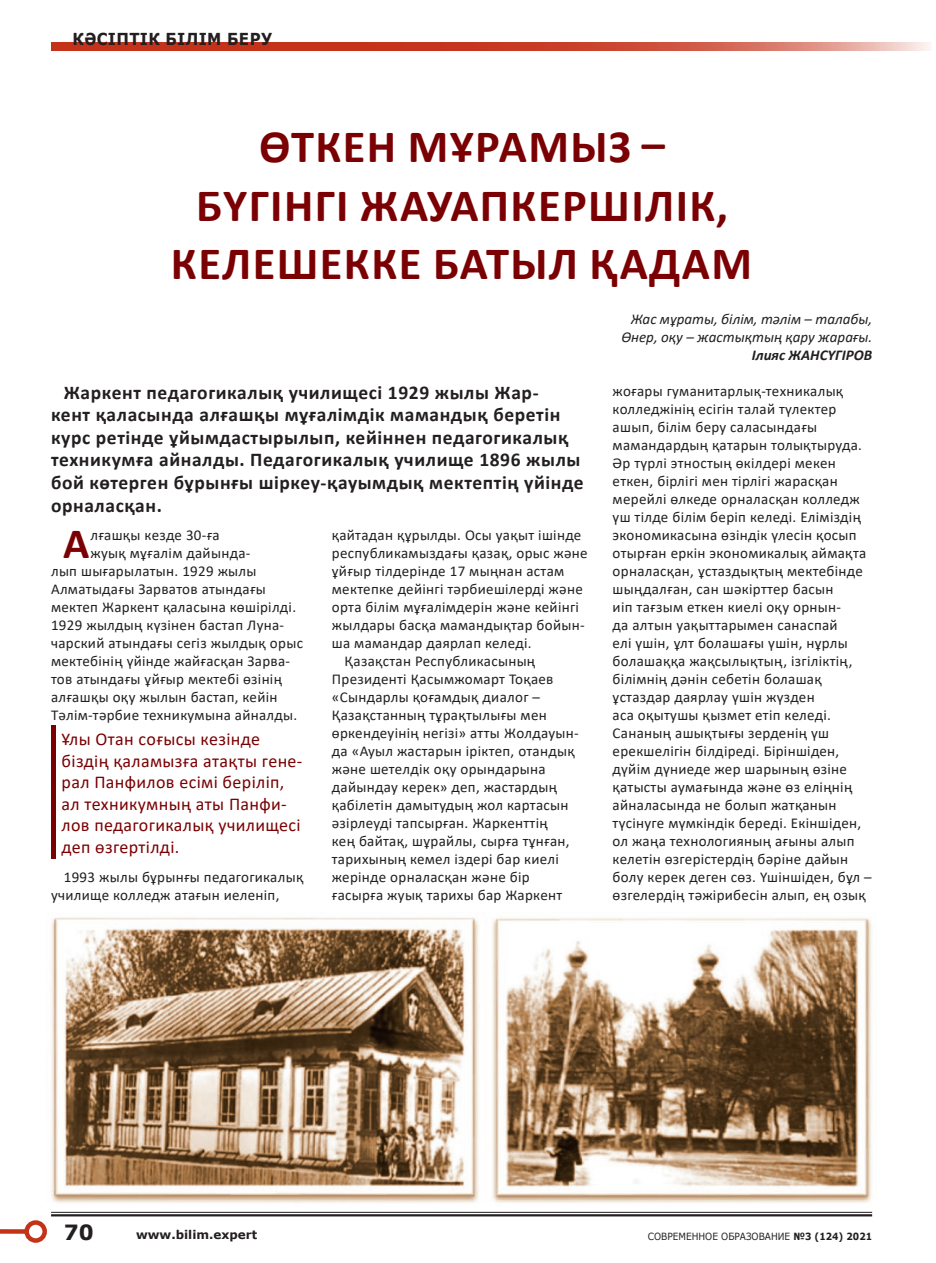
<style>
.page{position:relative;width:936px;height:1263px;background:#fff}
.page>*{position:absolute;margin:0;border:0;box-sizing:border-box;transform-origin:0 0}
.t1{font:700 46.5px/58.5px "Calibri";letter-spacing:.03em;color:#7a0003;text-align:center}
.t2{font:700 43.35px "Calibri";color:#7a0003}
.t3{font:700 21px "Verdana";color:#231f20}
.t4{font:700 19.5px/22.5px "Calibri";letter-spacing:.03em;color:#231f20}
.t5{font:18px/21.6px "Calibri";letter-spacing:.02em;color:#7a0003}
.t6{font:700 16.5px "Verdana";letter-spacing:.02em;color:#231f20;scale:.91 1}
.t7{font:15px/18px "Calibri";letter-spacing:.02em;color:#231f20}
.t8{font:italic 15px/18px "Calibri";color:#231f20;text-align:right}
.t9{font:italic 700 15px "Calibri";color:#231f20}
.t10{font:700 12px "Verdana";color:#231f20}
.t11{font:9.9px "Verdana";color:#231f20;scale:.91 1}
.s1{font-weight:700}
</style>
<div class="page">
<div style="left:51px;top:725px;width:5px;height:134px;background:#7a0003"></div>
<img style="left:51px;top:917px;width:821px;height:286px">
<hr style="left:51px;top:1212px;width:821px;height:1px;background:#231f20">
<hr style="left:51px;top:1214px;width:821px;height:2px;background:#231f20">
<svg style="left:51px;top:43px;width:878px;height:8px;background:#cd523e"></svg>
<div style="left:0;top:1229px;width:27px;height:5px;background:#c5321a"></div>
<div style="left:24px;top:1220px;width:23px;height:23px;border:4px solid #c5321a;border-radius:50%"></div>
<p class="t6" style="left:73px;top:27px;width:221px">КӘСІПТІК БІЛІМ БЕРУ</p>
<h1 class="t1" style="left:171px;top:117px;width:582px">ӨТКЕН МҰРАМЫЗ –<br>БҮГІНГІ ЖАУАПКЕРШІЛІК,<br>КЕЛЕШЕККЕ БАТЫЛ ҚАДАМ</h1>
<p class="t4" style="left:51px;top:381px;width:534px;text-indent:13px">Жаркент педагогикалық училищесі 1929 жылы Жар-<br>кент қаласында алғашқы мұғалімдік мамандық беретін курс ретінде ұйымдастырылып, кейіннен педагогикалық техникумға айналды. Педагогикалық училище 1896 жылы бой көтерген бұрынғы шіркеу-қауымдық мектептің үйінде орналасқан.</p>
<h2 class="t2" style="left:63px;top:513px;width:28px">А</h2>
<p class="t7" style="left:90px;top:526px;width:131px">лғашқы кезде 30-ға</p>
<p class="t7" style="left:90px;top:544px;width:161px">жуық мұғалім дайында-</p>
<p class="t7" style="left:51px;top:562px;width:207px">лып шығарылатын. 1929 жылы</p>
<p class="t7" style="left:51px;top:580px;width:216px">Алматыдағы Зарватов атындағы</p>
<p class="t7" style="left:51px;top:598px;width:246px">мектеп Жаркент қаласына көшірілді.</p>
<p class="t7" style="left:51px;top:616px;width:235px">1929 жылдың күзінен бастап Луна-</p>
<p class="t7" style="left:51px;top:634px;width:253px">чарский атындағы сегіз жылдық орыс</p>
<p class="t7" style="left:51px;top:652px;width:241px">мектебінің үйінде жайғасқан Зарва-</p>
<p class="t7" style="left:51px;top:670px;width:232px">тов атындағы ұйғыр мектебі өзінің</p>
<p class="t7" style="left:51px;top:688px;width:228px">алғашқы оқу жылын бастап, кейін</p>
<p class="t7" style="left:51px;top:706px;width:248px">Тәлім-тәрбие техникумына айналды.</p>
<p class="t5" style="left:62px;top:728px;width:242px">Ұлы Отан соғысы кезінде біздің қаламызға атақты гене&shy;рал Панфилов есімі беріліп, ал техникумның аты Панфи&shy;лов педагогикалық училищесі деп өзгертілді.</p>
<p class="t7" style="left:51px;top:868px;width:254px;text-indent:13px">1993 жылы бұрынғы педагогикалық училище колледж атағын иеленіп,</p>
<p class="t7" style="left:332px;top:526px;width:251px">қайтадан құрылды. Осы уақыт ішінде</p>
<p class="t7" style="left:332px;top:544px;width:257px">республикамыздағы қазақ, орыс және</p>
<p class="t7" style="left:332px;top:562px;width:234px">ұйғыр тілдерінде 17 мыңнан астам</p>
<p class="t7" style="left:332px;top:580px;width:252px">мектепке дейінгі тәрбиешілерді және</p>
<p class="t7" style="left:332px;top:598px;width:249px">орта білім мұғалімдерін және кейінгі</p>
<p class="t7" style="left:332px;top:616px;width:254px">жылдары басқа мамандықтар бойын-</p>
<p class="t7" style="left:332px;top:634px;width:201px">ша мамандар даярлап келеді.</p>
<p class="t7" style="left:344px;top:652px;width:192px">Қазақстан Республикасының</p>
<p class="t7" style="left:332px;top:670px;width:223px">Президенті Қасымжомарт Тоқаев</p>
<p class="t7" style="left:332px;top:688px;width:210px">«Сындарлы қоғамдық диалог –</p>
<p class="t7" style="left:332px;top:706px;width:216px">Қазақстанның тұрақтылығы мен</p>
<p class="t7" style="left:332px;top:724px;width:248px">өркендеуінің негізі» атты Жолдауын-</p>
<p class="t7" style="left:332px;top:742px;width:244px">да «Ауыл жастарын іріктеп, отандық</p>
<p class="t7" style="left:332px;top:760px;width:215px">және шетелдік оқу орындарына</p>
<p class="t7" style="left:332px;top:778px;width:227px">дайындау керек» деп, жастардың</p>
<p class="t7" style="left:332px;top:796px;width:238px">қабілетін дамытудың жол картасын</p>
<p class="t7" style="left:332px;top:814px;width:217px">әзірлеуді тапсырған. Жаркенттің</p>
<p class="t7" style="left:332px;top:832px;width:239px">кең байтақ, шұрайлы, сырға тұнған,</p>
<p class="t7" style="left:332px;top:850px;width:228px">тарихының кемел іздері бар киелі</p>
<p class="t7" style="left:332px;top:868px;width:199px">жерінде орналасқан және бір</p>
<p class="t7" style="left:332px;top:886px;width:232px">ғасырға жуық тарихы бар Жаркент</p>
<p class="t8" style="left:621px;top:309px;width:252px">Жас мұраты, білім, тәлім – талабы,<br>Өнер, оқу – жастықтың қару жарағы.</p>
<p class="t9" style="left:751px;top:344px;width:122px">Ілияс ЖАНСҮГІРОВ</p>
<p class="t7" style="left:612px;top:382px;width:260px">жоғары гуманитарлық-техникалық колледжінің есігін талай түлектер ашып, білім беру саласындағы мамандардың қатарын толықтыруда.<br>Әр түрлі этностың өкілдері мекен еткен, бірлігі мен тірлігі жарасқан мерейлі өлкеде орналасқан колледж үш тілде білім беріп келеді. Еліміздің экономикасына өзіндік үлесін қосып отырған еркін экономикалық аймақта орналасқан, ұстаздықтың мектебінде шыңдалған, сан шәкірттер басын<br>иіп тағзым еткен киелі оқу орнын-<br>да алтын уақыттарымен санаспай<br>елі үшін, ұлт болашағы үшін, нұрлы болашаққа жақсылықтың, ізгіліктің, білімнің дәнін себетін болашақ ұстаздар даярлау үшін жүзден<br>аса оқытушы қызмет етіп келеді.<br>Сананың ашықтығы зерденің үш ерекшелігін білдіреді. Біріншіден, дүйім дүниеде жер шарының өзіне қатысты аумағында және өз еліңнің айналасында не болып жатқанын түсінуге мүмкіндік береді. Екіншіден, ол жаңа технологияның ағыны алып келетін өзгерістердің бәріне дайын болу керек деген сөз. Үшіншіден, бұл – өзгелердің тәжірибесін алып, ең озық</p>
<h3 class="t3" style="left:64px;top:1217px;width:31px">70</h3>
<p class="t10" style="left:136px;top:1226px;width:123px">www.bilim.expert</p>
<p class="t11" style="left:647px;top:1229px;width:248px">СОВРЕМЕННОЕ ОБРАЗОВАНИЕ <span class="s1">№3 (124) 2021</span></p>
</div>
